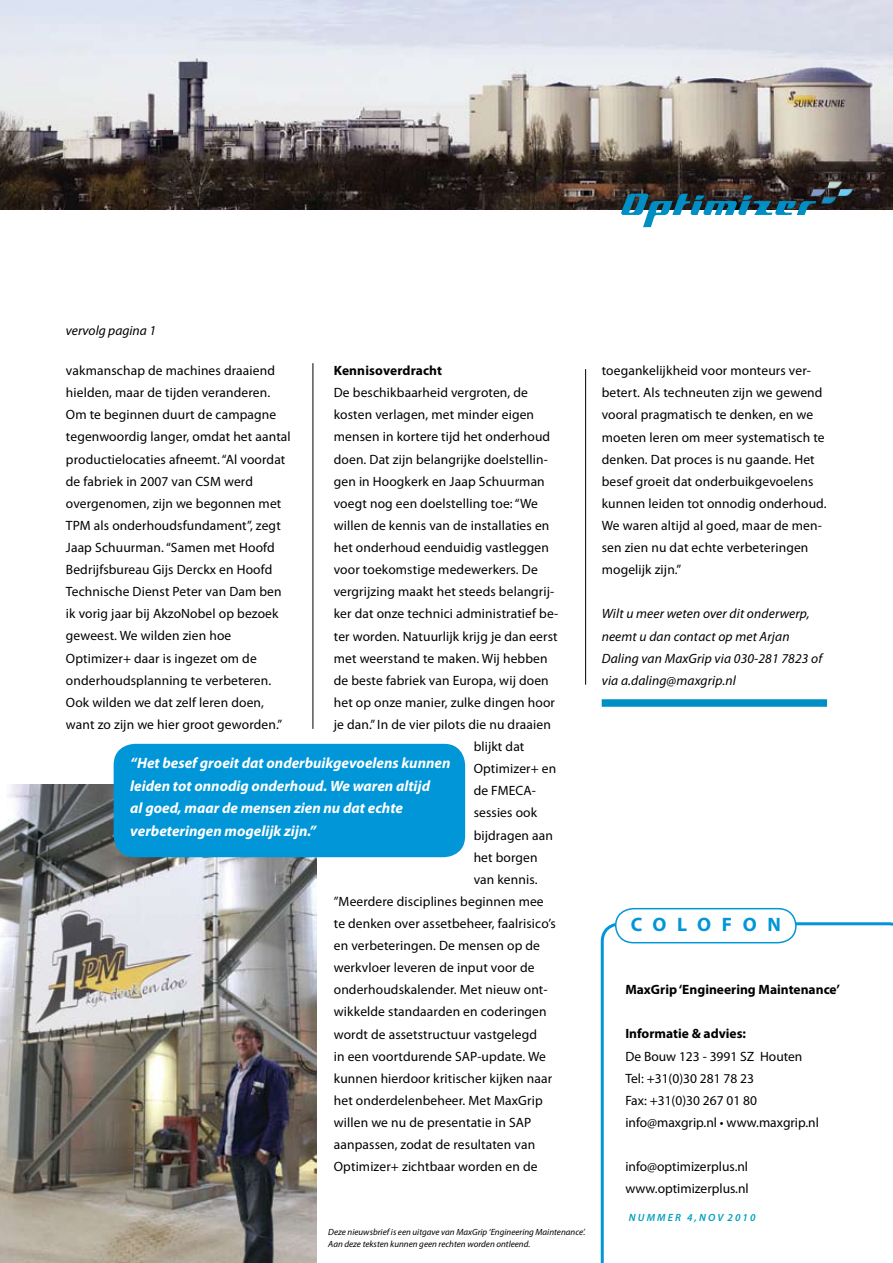
<style>
.page{position:relative;width:893px;height:1263px;background:#fff}
.page>*{position:absolute;margin:0;border:0;box-sizing:border-box;transform-origin:0 0}
.t1{font:700 19.5px "Myriad Pro";color:#0096d7}
.t2{font:italic 700 15px/22.5px "Myriad Pro";color:#fff}
.t3{font:13.5px/22px "Myriad Pro";letter-spacing:.01em;color:#000}
.t4{font:italic 13.5px/22px "Myriad Pro";letter-spacing:.01em;color:#000}
.t5{font:700 13.5px "Myriad Pro";color:#000}
.t6{font:italic 600 10.5px "Myriad Pro";letter-spacing:.2em;color:#00a0bc}
.t7{font:italic 9px/12px "Myriad Pro";color:#000}
</style>
<div class="page">
<svg style="left:601px;top:922px;width:292px;height:341px"></svg>
<svg style="left:614px;top:907px;width:183px;height:37px"></svg>
<hr style="left:313px;top:363px;width:1px;height:366px;background:#000">
<hr style="left:585px;top:369px;width:1px;height:316px;background:#000">
<img style="left:0;top:0;width:893px;height:209px">
<img style="left:0;top:785px;width:316px;height:478px">
<div style="left:114px;top:744px;width:351px;height:113px;background:#0096d7;border-radius:21px"></div>
<svg style="left:621px;top:194px;width:195px;height:33px"></svg>
<img style="left:809px;top:179px;width:47px;height:28px">
<div style="left:602px;top:699px;width:225px;height:8px;background:#008fc5"></div>
<p class="t4" style="left:66px;top:319px;width:92px">vervolg pagina 1</p>
<p class="t3" style="left:66px;top:359px;width:226px">vakmanschap de machines draaiend hielden, maar de tijden veranderen.<br>Om te beginnen duurt de campagne tegenwoordig langer, omdat het aantal productielocaties afneemt. “Al voordat de fabriek in 2007 van CSM werd overgenomen, zijn we begonnen met TPM als onderhoudsfundament”, zegt Jaap Schuurman. “Samen met Hoofd Bedrijfsbureau Gijs Derckx en Hoofd Technische Dienst Peter van Dam ben ik vorig jaar bij AkzoNobel op bezoek geweest. We wilden zien hoe Optimizer+ daar is ingezet om de onderhoudsplanning te verbeteren.<br>Ook wilden we dat zelf leren doen, want zo zijn we hier groot geworden.”</p>
<p class="t5" style="left:334px;top:362px;width:110px">Kennisoverdracht</p>
<p class="t3" style="left:334px;top:381px;width:196px">De beschikbaarheid vergroten, de</p>
<p class="t3" style="left:334px;top:404px;width:202px">kosten verlagen, met minder eigen</p>
<p class="t3" style="left:334px;top:426px;width:218px">mensen in kortere tijd het onderhoud</p>
<p class="t3" style="left:334px;top:448px;width:216px">doen. Dat zijn belangrijke doelstellin-</p>
<p class="t3" style="left:334px;top:470px;width:212px">gen in Hoogkerk en Jaap Schuurman</p>
<p class="t3" style="left:334px;top:492px;width:206px">voegt nog een doelstelling toe: “We</p>
<p class="t3" style="left:334px;top:514px;width:217px">willen de kennis van de installaties en</p>
<p class="t3" style="left:334px;top:536px;width:217px">het onderhoud eenduidig vastleggen</p>
<p class="t3" style="left:334px;top:558px;width:205px">voor toekomstige medewerkers. De</p>
<p class="t3" style="left:334px;top:580px;width:222px">vergrijzing maakt het steeds belangrij-</p>
<p class="t3" style="left:334px;top:603px;width:226px">ker dat onze technici administratief be-</p>
<p class="t3" style="left:334px;top:625px;width:225px">ter worden. Natuurlijk krijg je dan eerst</p>
<p class="t3" style="left:334px;top:647px;width:215px">met weerstand te maken. Wij hebben</p>
<p class="t3" style="left:334px;top:669px;width:216px">de beste fabriek van Europa, wij doen</p>
<p class="t3" style="left:334px;top:691px;width:223px">het op onze manier, zulke dingen hoor</p>
<p class="t3" style="left:334px;top:713px;width:219px">je dan.” In de vier pilots die nu draaien</p>
<p class="t3" style="left:474px;top:735px;width:52px">blijkt dat</p>
<p class="t3" style="left:474px;top:757px;width:84px">Optimizer+ en</p>
<p class="t3" style="left:474px;top:779px;width:64px">de FMECA-</p>
<p class="t3" style="left:474px;top:802px;width:65px">sessies ook</p>
<p class="t3" style="left:474px;top:824px;width:81px">bijdragen aan</p>
<p class="t3" style="left:474px;top:846px;width:66px">het borgen</p>
<p class="t3" style="left:474px;top:868px;width:65px">van kennis.</p>
<p class="t3" style="left:334px;top:890px;width:211px">”Meerdere disciplines beginnen mee</p>
<p class="t3" style="left:334px;top:912px;width:223px">te denken over assetbeheer, faalrisico’s</p>
<p class="t3" style="left:334px;top:934px;width:208px">en verbeteringen. De mensen op de</p>
<p class="t3" style="left:334px;top:956px;width:202px">werkvloer leveren de input voor de</p>
<p class="t3" style="left:334px;top:978px;width:215px">onderhoudskalender. Met nieuw ont-</p>
<p class="t3" style="left:334px;top:1001px;width:214px">wikkelde standaarden en coderingen</p>
<p class="t3" style="left:334px;top:1023px;width:205px">wordt de assetstructuur vastgelegd</p>
<p class="t3" style="left:334px;top:1045px;width:214px">in een voortdurende SAP-update. We</p>
<p class="t3" style="left:334px;top:1067px;width:220px">kunnen hierdoor kritischer kijken naar</p>
<p class="t3" style="left:334px;top:1089px;width:210px">het onderdelenbeheer. Met MaxGrip</p>
<p class="t3" style="left:334px;top:1111px;width:199px">willen we nu de presentatie in SAP</p>
<p class="t3" style="left:334px;top:1133px;width:203px">aanpassen, zodat de resultaten van</p>
<p class="t3" style="left:334px;top:1155px;width:205px">Optimizer+ zichtbaar worden en de</p>
<p class="t2" style="left:130px;top:751px;width:322px">“Het besef groeit dat onderbuikgevoelens kunnen leiden tot onnodig onderhoud. We waren altijd<br>al goed, maar de mensen zien nu dat echte verbeteringen mogelijk zijn.”</p>
<p class="t7" style="left:328px;top:1226px;width:259px">Deze nieuwsbrief is een uitgave van MaxGrip ‘Engineering Maintenance’.<br>Aan deze teksten kunnen geen rechten worden ontleend.</p>
<p class="t3" style="left:602px;top:359px;width:226px">toegankelijkheid voor monteurs ver&shy;betert. Als techneuten zijn we gewend vooral pragmatisch te denken, en we moeten leren om meer systematisch te denken. Dat proces is nu gaande. Het besef groeit dat onderbuikgevoelens kunnen leiden tot onnodig onderhoud.<br>We waren altijd al goed, maar de men&shy;sen zien nu dat echte verbeteringen mogelijk zijn.”</p>
<p class="t4" style="left:602px;top:603px;width:222px">Wilt u meer weten over dit onderwerp, neemt u dan contact op met Arjan<br>Daling van MaxGrip via 030-281 7823 of via a.daling@maxgrip.nl</p>
<h1 class="t1" style="left:631px;top:911px;width:23px">colofon</h1>
<p class="t5" style="left:625px;top:981px;width:216px">MaxGrip ‘Engineering Maintenance’</p>
<p class="t5" style="left:625px;top:1025px;width:122px">Informatie &amp; advies:</p>
<p class="t3" style="left:625px;top:1045px;width:195px">De Bouw 123 - 3991 SZ Houten<br>Tel: +31(0)30 281 78 23<br>Fax: +31(0)30 267 01 80 info@maxgrip.nl • www.maxgrip.nl</p>
<p class="t3" style="left:625px;top:1155px;width:125px">info@optimizerplus.nl www.optimizerplus.nl</p>
<p class="t6" style="left:629px;top:1210px;width:128px">NUMMER 4,NOV 2010</p>
</div>
